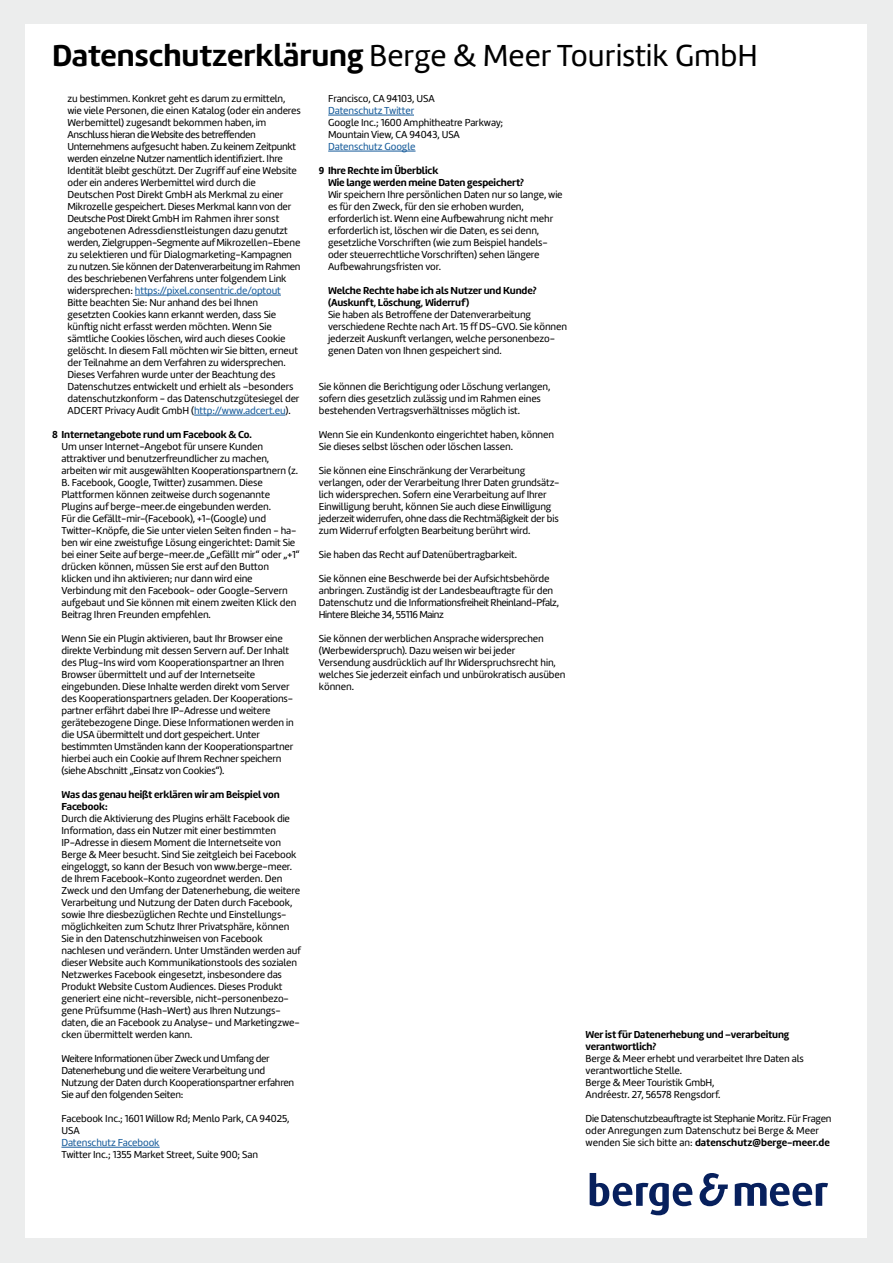
<style>
.page{position:relative;width:893px;height:1263px;background:#eceded}
.page>*{position:absolute;margin:0;border:0;box-sizing:border-box;transform-origin:0 0}
.t1{font:31.5px "Marine";color:#000}
.t2{font:10.5px/12px "Marine";letter-spacing:-.01em;color:#000}
.t3{font:10.5px/12px "Marine";letter-spacing:-.03em;color:#000}
.t4{font:700 10.5px/12px "Marine";letter-spacing:-.01em;color:#000}
.s1{font-weight:700}
.s2{color:#165b9a}
.s3{font-weight:400}
</style>
<div class="page">
<div style="left:26px;top:24px;width:841px;height:1213px;background:#fff"></div>
<svg style="left:590px;top:1173px;width:103px;height:42px"></svg>
<svg style="left:735px;top:1182px;width:93px;height:24px"></svg>
<svg style="left:700px;top:1173px;width:28px;height:33px"></svg>
<hr style="left:135px;top:295px;width:146px;height:1px;background:#165b9a">
<hr style="left:194px;top:415px;width:91px;height:1px;background:#165b9a">
<hr style="left:61px;top:1147px;width:99px;height:1px;background:#165b9a">
<hr style="left:328px;top:115px;width:86px;height:1px;background:#165b9a">
<hr style="left:328px;top:151px;width:88px;height:1px;background:#165b9a">
<p class="t1" style="left:52px;top:36px;width:707px"><span class="s1">Datenschutzerklärung</span> Berge &amp; Meer Touristik GmbH</p>
<p class="t2" style="left:68px;top:92px;width:235px">zu bestimmen. Konkret geht es darum zu ermitteln, wie viele Personen, die einen Katalog (oder ein anderes Werbemittel) zugesandt bekommen haben, im Anschluss hieran die Website des betreffenden Unternehmens aufgesucht haben. Zu keinem Zeitpunkt werden einzelne Nutzer namentlich identifiziert. Ihre Identität bleibt geschützt. Der Zugriff auf eine Website oder ein anderes Werbemittel wird durch die Deutschen Post Direkt GmbH als Merkmal zu einer Mikrozelle gespeichert. Dieses Merkmal kann von der Deutsche Post Direkt GmbH im Rahmen ihrer sonst angebotenen Adressdienstleistungen dazu genutzt werden, Zielgruppen-Segmente auf Mikrozellen-Ebene zu selektieren und für Dialogmarketing-Kampagnen zu nutzen. Sie können der Datenverarbeitung im Rahmen des beschriebenen Verfahrens unter folgendem Link widersprechen: <span class="s2">https://pixel.consentric.de/optout </span>Bitte beachten Sie: Nur anhand des bei Ihnen gesetzten Cookies kann erkannt werden, dass Sie künftig nicht erfasst werden möchten. Wenn Sie sämtliche Cookies löschen, wird auch dieses Cookie gelöscht. In diesem Fall möchten wir Sie bitten, erneut der Teilnahme an dem Verfahren zu widersprechen.<br>Dieses Verfahren wurde unter der Beachtung des Datenschutzes entwickelt und erhielt als –besonders datenschutzkonform - das Datenschutzgütesiegel der ADCERT Privacy Audit GmbH (<span class="s2">http://www.adcert.eu</span>).</p>
<p class="t2" style="left:61px;top:428px;width:240px;text-indent:-9px"><span class="s1">8 Internetangebote rund um Facebook &amp; Co.<br></span>Um unser Internet-Angebot für unsere Kunden attraktiver und benutzerfreundlicher zu machen, arbeiten wir mit ausgewählten Kooperationspartnern (z.<br>B. Facebook, Google, Twitter) zusammen. Diese Plattformen können zeitweise durch sogenannte Plugins auf berge-meer.de eingebunden werden.<br>Für die Gefällt-mir-(Facebook), +1-(Google) und Twitter-Knöpfe, die Sie unter vielen Seiten finden - ha&shy;ben wir eine zweistufige Lösung eingerichtet: Damit Sie bei einer Seite auf berge-meer.de „Gefällt mir“ oder „+1“ drücken können, müssen Sie erst auf den Button klicken und ihn aktivieren; nur dann wird eine Verbindung mit den Facebook- oder Google-Servern aufgebaut und Sie können mit einem zweiten Klick den Beitrag Ihren Freunden empfehlen.</p>
<p class="t2" style="left:61px;top:632px;width:234px">Wenn Sie ein Plugin aktivieren, baut Ihr Browser eine direkte Verbindung mit dessen Servern auf. Der Inhalt des Plug-Ins wird vom Kooperationspartner an Ihren Browser übermittelt und auf der Internetseite eingebunden. Diese Inhalte werden direkt vom Server des Kooperationspartners geladen. Der Kooperations&shy;partner erfährt dabei Ihre IP-Adresse und weitere gerätebezogene Dinge. Diese Informationen werden in die USA übermittelt und dort gespeichert. Unter bestimmten Umständen kann der Kooperationspartner hierbei auch ein Cookie auf Ihrem Rechner speichern (siehe Abschnitt „Einsatz von Cookies“).</p>
<p class="t2" style="left:61px;top:788px;width:241px"><span class="s1">Was das genau heißt erklären wir am Beispiel von Facebook:<br></span>Durch die Aktivierung des Plugins erhält Facebook die Information, dass ein Nutzer mit einer bestimmten IP-Adresse in diesem Moment die Internetseite von Berge &amp; Meer besucht. Sind Sie zeitgleich bei Facebook eingeloggt, so kann der Besuch von www.berge-meer. de Ihrem Facebook-Konto zugeordnet werden. Den Zweck und den Umfang der Datenerhebung, die weitere Verarbeitung und Nutzung der Daten durch Facebook, sowie Ihre diesbezüglichen Rechte und Einstellungs&shy;möglichkeiten zum Schutz Ihrer Privatsphäre, können Sie in den Datenschutzhinweisen von Facebook nachlesen und verändern. Unter Umständen werden auf dieser Website auch Kommunikationstools des sozialen Netzwerkes Facebook eingesetzt, insbesondere das Produkt Website Custom Audiences. Dieses Produkt generiert eine nicht-reversible, nicht-personenbezo&shy;gene Prüfsumme (Hash-Wert) aus Ihren Nutzungs&shy;daten, die an Facebook zu Analyse- und Marketingzwe&shy;cken übermittelt werden kann.</p>
<p class="t2" style="left:61px;top:1052px;width:234px">Weitere Informationen über Zweck und Umfang der Datenerhebung und die weitere Verarbeitung und Nutzung der Daten durch Kooperationspartner erfahren Sie auf den folgenden Seiten:</p>
<p class="t2" style="left:61px;top:1112px;width:230px">Facebook Inc.; 1601 Willow Rd; Menlo Park, CA 94025,<br>USA<br><span class="s2">Datenschutz Facebook<br></span>Twitter Inc.; 1355 Market Street, Suite 900; San</p>
<p class="t2" style="left:328px;top:92px;width:176px">Francisco, CA 94103, USA<br><span class="s2">Datenschutz Twitter<br></span>Google Inc.; 1600 Amphitheatre Parkway;<br>Mountain View, CA 94043, USA<br><span class="s2">Datenschutz Google</span></p>
<p class="t2" style="left:328px;top:164px;width:236px;text-indent:-9px"><span class="s1">9 Ihre Rechte im Überblick<br>Wie lange werden meine Daten gespeichert?<br></span>Wir speichern Ihre persönlichen Daten nur so lange, wie es für den Zweck, für den sie erhoben wurden, erforderlich ist. Wenn eine Aufbewahrung nicht mehr erforderlich ist, löschen wir die Daten, es sei denn, gesetzliche Vorschriften (wie zum Beispiel handels&shy;oder steuerrechtliche Vorschriften) sehen längere Aufbewahrungsfristen vor.</p>
<p class="t2" style="left:328px;top:284px;width:241px"><span class="s1">Welche Rechte habe ich als Nutzer und Kunde? (Auskunft, Löschung, Widerruf)<br></span>Sie haben als Betroffene der Datenverarbeitung verschiedene Rechte nach Art. 15 ff DS-GVO. Sie können jederzeit Auskunft verlangen, welche personenbezo&shy;genen Daten von Ihnen gespeichert sind.</p>
<p class="t2" style="left:319px;top:380px;width:233px">Sie können die Berichtigung oder Löschung verlangen, sofern dies gesetzlich zulässig und im Rahmen eines bestehenden Vertragsverhältnisses möglich ist.</p>
<p class="t2" style="left:319px;top:428px;width:237px">Wenn Sie ein Kundenkonto eingerichtet haben, können<br>Sie dieses selbst löschen oder löschen lassen.</p>
<p class="t2" style="left:319px;top:464px;width:242px">Sie können eine Einschränkung der Verarbeitung verlangen, oder der Verarbeitung Ihrer Daten grundsätz&shy;lich widersprechen. Sofern eine Verarbeitung auf Ihrer Einwilligung beruht, können Sie auch diese Einwilligung jederzeit widerrufen, ohne dass die Rechtmäßigkeit der bis zum Widerruf erfolgten Bearbeitung berührt wird.</p>
<p class="t2" style="left:319px;top:548px;width:200px">Sie haben das Recht auf Datenübertragbarkeit.</p>
<p class="t2" style="left:319px;top:572px;width:242px">Sie können eine Beschwerde bei der Aufsichtsbehörde anbringen. Zuständig ist der Landesbeauftragte für den Datenschutz und die Informationsfreiheit Rheinland-Pfalz, Hintere Bleiche 34, 55116 Mainz</p>
<p class="t2" style="left:319px;top:632px;width:248px">Sie können der werblichen Ansprache widersprechen (Werbewiderspruch). Dazu weisen wir bei jeder Versendung ausdrücklich auf Ihr Widerspruchsrecht hin, welches Sie jederzeit einfach und unbürokratisch ausüben können.</p>
<p class="t4" style="left:586px;top:1028px;width:220px">Wer ist für Datenerhebung und –verarbeitung verantwortlich?<br><span class="s3">Berge &amp; Meer erhebt und verarbeitet Ihre Daten als</span></p>
<p class="t2" style="left:586px;top:1064px;width:98px">verantwortliche Stelle.</p>
<p class="t2" style="left:586px;top:1076px;width:136px">Berge &amp; Meer Touristik GmbH,<br>Andréestr. 27, 56578 Rengsdorf.</p>
<p class="t3" style="left:586px;top:1112px;width:248px">Die Datenschutzbeauftragte ist Stephanie Moritz. Für Fragen oder Anregungen zum Datenschutz bei Berge &amp; Meer wenden Sie sich bitte an: <span class="s1">datenschutz@berge-meer.de</span></p>
</div>
